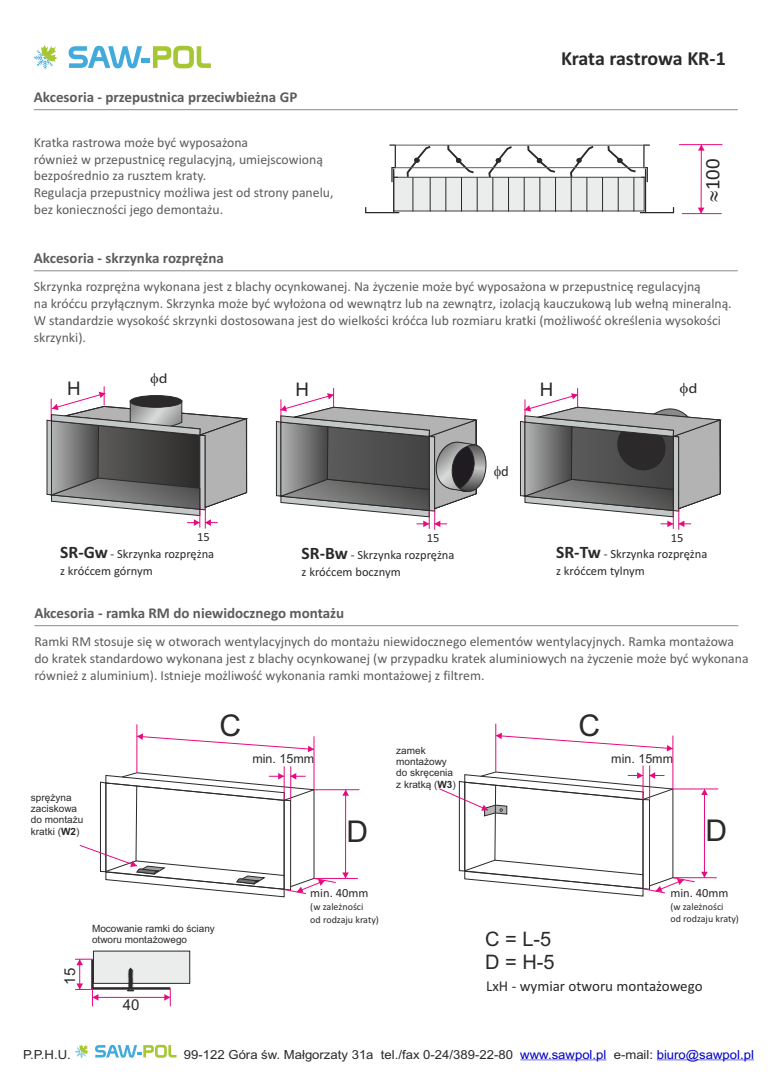
<style>
.page{position:relative;width:773px;height:1081px;background:#fff}
.page>*{position:absolute;margin:0;border:0;box-sizing:border-box;transform-origin:0 0}
.t1{font:30px "Arial";color:#2b2929}
.t2{font:20.75px "Calibri";color:#2b2929}
.t3{font:700 20px "Calibri";letter-spacing:-.01em;color:#2b2929}
.t4{font:20px/22.4px "Arial";color:#2b2929}
.t5{font:18.75px "Arial";color:#2b2929}
.t6{font:700 15px "Calibri";color:#5c5c5c}
.t7{font:15px "Calibri";color:#2b2929}
.t8{font:15px "Arial";color:#2b2929}
.t9{font:14.5px "Calibri";color:#2b2929}
.t10{font:14.5px "Calibri";color:#2b2929;scale:1.18 1}
.t11{font:14.25px "Calibri";color:#2b2929;scale:1.17 1}
.t12{font:13.75px/16.8px "Calibri";color:#5c5c5c}
.t13{font:12.5px/16.6px "Calibri";color:#2b2929}
.t14{font:12.5px "Arial";color:#2b2929;scale:1.05 1}
.t15{font:12.5px "Arial";color:#2b2929}
.t16{font:10px/11.1px "Arial";color:#2b2929}
.t17{font:10px/12.2px "Calibri";color:#2b2929}
.s1{font-weight:700;font-size:17.5px}
.s2{font-weight:700}
.s3{color:#0000c4}
</style>
<div class="page">
<hr style="left:520px;top:1059px;width:86px;height:1px;background:#0000c4">
<hr style="left:656px;top:1059px;width:98px;height:1px;background:#0000c4">
<svg style="left:75px;top:1044px;width:14px;height:14px"></svg>
<svg style="left:95px;top:1045px;width:81px;height:12px"></svg>
<hr style="left:34px;top:109px;width:703px;height:1px;background:#8a8a8a">
<hr style="left:678px;top:144px;width:44px;height:1px;background:#e60a80">
<hr style="left:681px;top:213px;width:40px;height:1px;background:#e60a80">
<hr style="left:700px;top:145px;width:1px;height:69px;background:#e60a80">
<svg style="left:698px;top:145px;width:6px;height:6px"></svg>
<svg style="left:697px;top:208px;width:7px;height:6px"></svg>
<svg style="left:365px;top:144px;width:309px;height:70px"></svg>
<hr style="left:34px;top:271px;width:703px;height:1px;background:#8a8a8a">
<svg style="left:34px;top:45px;width:23px;height:24px"></svg>
<svg style="left:69px;top:46px;width:142px;height:22px"></svg>
<hr style="left:34px;top:625px;width:704px;height:1px;background:#8a8a8a">
<hr style="left:284px;top:766px;width:1px;height:34px;background:#e60a80">
<hr style="left:290px;top:766px;width:1px;height:34px;background:#e60a80">
<hr style="left:137px;top:724px;width:1px;height:49px;background:#e60a80">
<hr style="left:314px;top:736px;width:1px;height:54px;background:#e60a80">
<svg style="left:137px;top:733px;width:177px;height:19px"></svg>
<hr style="left:314px;top:789px;width:45px;height:1px;background:#e60a80">
<hr style="left:314px;top:878px;width:44px;height:1px;background:#e60a80">
<hr style="left:345px;top:790px;width:1px;height:88px;background:#e60a80">
<svg style="left:342px;top:790px;width:7px;height:5px"></svg>
<svg style="left:342px;top:872px;width:7px;height:6px"></svg>
<svg style="left:79px;top:772px;width:257px;height:125px"></svg>
<svg style="left:75px;top:951px;width:115px;height:55px"></svg>
<hr style="left:642px;top:765px;width:1px;height:34px;background:#e60a80">
<hr style="left:649px;top:765px;width:1px;height:34px;background:#e60a80">
<hr style="left:495px;top:723px;width:1px;height:49px;background:#e60a80">
<hr style="left:672px;top:735px;width:1px;height:54px;background:#e60a80">
<svg style="left:495px;top:732px;width:178px;height:19px"></svg>
<hr style="left:672px;top:789px;width:46px;height:1px;background:#e60a80">
<hr style="left:672px;top:877px;width:44px;height:1px;background:#e60a80">
<hr style="left:704px;top:789px;width:1px;height:88px;background:#e60a80">
<svg style="left:701px;top:789px;width:6px;height:6px"></svg>
<svg style="left:701px;top:871px;width:6px;height:6px"></svg>
<svg style="left:439px;top:772px;width:255px;height:124px"></svg>
<svg style="left:276px;top:388px;width:211px;height:142px"></svg>
<svg style="left:47px;top:386px;width:200px;height:142px"></svg>
<svg style="left:520px;top:387px;width:201px;height:143px"></svg>
<p class="t6" style="left:34px;top:91px;width:265px">Akcesoria - przepustnica przeciwbieżna GP</p>
<p class="t12" style="left:34px;top:135px;width:301px">Kratka rastrowa może być wyposażona<br>również w przepustnicę regulacyjną, umiejscowioną bezpośrednio za rusztem kraty.<br>Regulacja przepustnicy możliwa jest od strony panelu, bez konieczności jego demontażu.</p>
<h3 class="t3" style="left:561px;top:50px;width:166px">Krata rastrowa KR-1</h3>
<h2 class="t2" style="left:704px;top:190px;width:33px;rotate:-90deg">100</h2>
<p class="t6" style="left:34px;top:252px;width:192px">Akcesoria - skrzynka rozprężna</p>
<p class="t12" style="left:34px;top:279px;width:699px">Skrzynka rozprężna wykonana jest z blachy ocynkowanej. Na życzenie może być wyposażona w przepustnicę regulacyjną<br>na króćcu przyłącznym. Skrzynka może być wyłożona od wewnątrz lub na zewnątrz, izolacją kauczukową lub wełną mineralną.<br>W standardzie wysokość skrzynki dostosowana jest do wielkości króćca lub rozmiaru kratki (możliwość określenia wysokości skrzynki).</p>
<h3 class="t5" style="left:67px;top:381px;width:15px">H</h3>
<p class="t11" style="left:159px;top:372px;width:9px">d</p>
<p class="t13" style="left:197px;top:530px;width:14px">15</p>
<h3 class="t5" style="left:295px;top:382px;width:15px">H</h3>
<p class="t13" style="left:426px;top:530px;width:14px">15</p>
<p class="t13" style="left:60px;top:546px;width:155px"><span class="s1">SR-Gw</span> - Skrzynka rozprężna z króćcem górnym</p>
<p class="t13" style="left:301px;top:548px;width:154px"><span class="s1">SR-Bw</span> - Skrzynka rozprężna z króćcem bocznym</p>
<p class="t9" style="left:501px;top:465px;width:9px">d</p>
<h3 class="t5" style="left:539px;top:382px;width:15px">H</h3>
<p class="t10" style="left:688px;top:382px;width:9px">d</p>
<p class="t13" style="left:556px;top:530px;width:153px;text-indent:114px">15<br><span class="s1">SR-Tw</span> - Skrzynka rozprężna z króćcem tylnym</p>
<p class="t6" style="left:34px;top:607px;width:311px">Akcesoria - ramka RM do niewidocznego montażu</p>
<p class="t12" style="left:34px;top:634px;width:715px">Ramki RM stosuje się w otworach wentylacyjnych do montażu niewidocznego elementów wentylacyjnych. Ramka montażowa do kratek standardowo wykonana jest z blachy ocynkowanej (w przypadku kratek aluminiowych na życzenie może być wykonana również z aluminium). Istnieje możliwość wykonania ramki montażowej z filtrem.</p>
<p class="t16" style="left:31px;top:793px;width:54px">sprężyna zaciskowa do montażu kratki (<span class="s2">W2</span>)</p>
<h1 class="t1" style="left:219px;top:714px;width:23px">C</h1>
<p class="t15" style="left:252px;top:754px;width:63px">min. 15mm</p>
<h1 class="t1" style="left:346px;top:820px;width:23px">D</h1>
<p class="t16" style="left:396px;top:746px;width:61px">zamek montażowy do skręcenia z kratką (<span class="s2">W3</span>)</p>
<p class="t8" style="left:64px;top:984px;width:18px;rotate:-90deg">15</p>
<p class="t16" style="left:92px;top:923px;width:124px">Mocowanie ramki do ściany otworu montażowego</p>
<p class="t8" style="left:123px;top:999px;width:18px">40</p>
<p class="t13" style="left:310px;top:886px;width:60px">min. 40mm</p>
<p class="t17" style="left:310px;top:901px;width:70px">(w zależności<br>od rodzaju kraty)</p>
<h1 class="t1" style="left:578px;top:714px;width:23px">C</h1>
<p class="t15" style="left:611px;top:753px;width:63px">min. 15mm</p>
<h1 class="t1" style="left:705px;top:819px;width:23px">D</h1>
<p class="t13" style="left:670px;top:885px;width:60px">min. 40mm</p>
<p class="t17" style="left:670px;top:901px;width:70px">(w zależności<br>od rodzaju kraty)</p>
<h3 class="t4" style="left:485px;top:930px;width:71px">C = L-5<br>D = H-5</h3>
<p class="t7" style="left:486px;top:979px;width:218px">LxH - wymiar otworu montażowego</p>
<p class="t14" style="left:23px;top:1049px;width:47px">P.P.H.U.</p>
<p class="t14" style="left:184px;top:1049px;width:544px">99-122 Góra św. Małgorzaty 31a tel./fax 0-24/389-22-80 <span class="s3">www.sawpol.pl</span> e-mail: <span class="s3">biuro@sawpol.pl</span></p>
</div>
